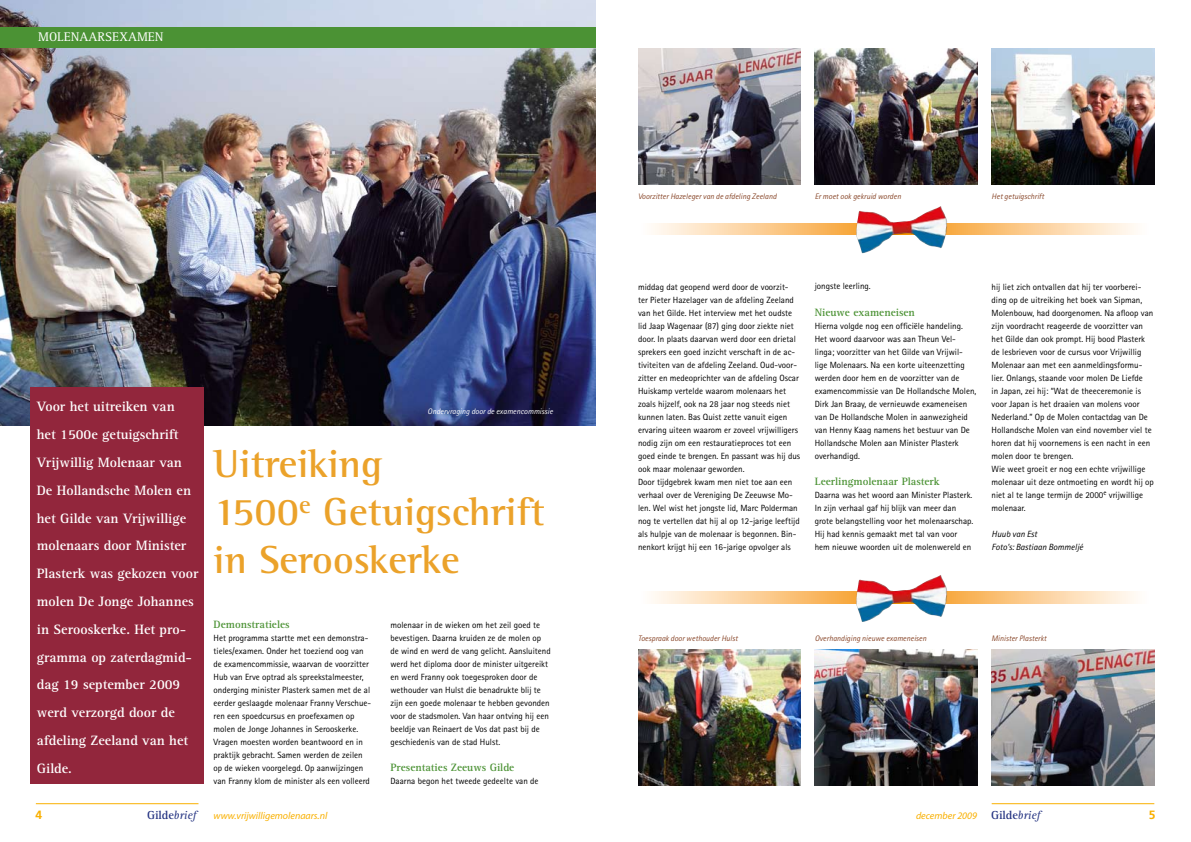
<style>
.page{position:relative;width:1191px;height:842px;background:#fff}
.page>*{position:absolute;margin:0;border:0;box-sizing:border-box;transform-origin:0 0}
.t1{font:700 40px/48px "Rotis Semi Serif";color:#eba22a}
.t2{font:700 14px/27.8px "Rotis Serif";color:#fff}
.t3{font:13px "Rotis Serif";color:#fff}
.t4{font:700 12px "Rotis Serif";color:#253482}
.t5{font:700 12px "Frutiger";color:#f9b000}
.t6{font:700 11px "Rotis Serif";color:#4b9234}
.t7{font:italic 10px "Myriad";color:#f9b000}
.t8{font:9px/13px "Rotis Sans Serif";color:#000}
.t9{font:italic 9px/13px "Rotis Sans Serif";color:#000}
.t10{font:italic 8px "Rotis Sans Serif";color:#884629}
.t11{font:italic 8px "Rotis Sans Serif";color:#fff}
.s1{font-weight:400;font-style:italic}
.s2{font-family:"Rotis Serif";font-weight:700;font-style:normal;font-size:12px;color:#253482}
.s3{font-family:"Rotis Serif";font-size:12px;color:#253482}
</style>
<div class="page">
<hr style="left:36px;top:803px;width:162px;height:1px;background:#f9b000">
<hr style="left:991px;top:803px;width:163px;height:1px;background:#f9b000">
<svg style="left:653px;top:592px;width:483px;height:11px;background:#fbd19b"></svg>
<svg style="left:653px;top:223px;width:483px;height:12px;background:#fbd19b"></svg>
<img style="left:855px;top:206px;width:94px;height:47px">
<img style="left:855px;top:575px;width:94px;height:47px">
<img style="left:0;top:0;width:595px;height:425px">
<div style="left:0;top:27px;width:595px;height:20px;background:#4b9234"></div>
<img style="left:638px;top:48px;width:162px;height:136px">
<img style="left:638px;top:649px;width:162px;height:136px">
<img style="left:814px;top:48px;width:163px;height:136px">
<img style="left:814px;top:649px;width:163px;height:136px">
<img style="left:991px;top:48px;width:163px;height:136px">
<img style="left:991px;top:649px;width:163px;height:136px">
<div style="left:30px;top:387px;width:174px;height:397px;background:#92263c"></div>
<h3 class="t3" style="left:38px;top:29px;width:127px">MOLENAARSEXAMEN</h3>
<h2 class="t2" style="left:37px;top:393px;width:139px">Voor het uitreiken van</h2>
<p class="t2" style="left:37px;top:421px;width:163px">het 1500e getuigschrift<br>Vrijwillig Molenaar van<br>De Hollandsche Molen en het Gilde van Vrijwillige molenaars door Minister<br>Plasterk was gekozen voor molen De Jonge Johannes in Serooskerke. Het pro&shy;gramma op zaterdagmid&shy;dag 19 september 2009 werd verzorgd door de afdeling Zeeland van het<br>Gilde.</p>
<p class="t11" style="left:427px;top:407px;width:127px">Ondervraging door de examencommissie</p>
<h1 class="t1" style="left:214px;top:439px;width:333px">Uitreiking<br>1500<sup>e</sup> Getuigschrift in Serooskerke</h1>
<p class="t6" style="left:214px;top:617px;width:78px">Demonstratieles</p>
<p class="t8" style="left:214px;top:631px;width:159px">Het programma startte met een demonstra&shy;tieles/examen. Onder het toeziend oog van de examencommissie, waarvan de voorzitter Hub van Erve optrad als spreekstalmeester, onderging minister Plasterk samen met de al eerder geslaagde molenaar Franny Verschue&shy;ren een spoedcursus en proefexamen op molen de Jonge Johannes in Serooskerke.<br>Vragen moesten worden beantwoord en in praktijk gebracht. Samen werden de zeilen op de wieken voorgelegd. Op aanwijzingen van Franny klom de minister als een volleerd</p>
<p class="t8" style="left:390px;top:618px;width:162px">molenaar in de wieken om het zeil goed te bevestigen. Daarna kruiden ze de molen op de wind en werd de vang gelicht. Aansluitend werd het diploma door de minister uitgereikt en werd Franny ook toegesproken door de wethouder van Hulst die benadrukte blij te zijn een goede molenaar te hebben gevonden voor de stadsmolen. Van haar ontving hij een beeldje van Reinaert de Vos dat past bij de geschiedenis van de stad Hulst.</p>
<p class="t6" style="left:390px;top:760px;width:125px">Presentaties Zeeuws Gilde</p>
<p class="t8" style="left:390px;top:774px;width:150px">Daarna begon het tweede gedeelte van de</p>
<p class="t10" style="left:638px;top:191px;width:140px">Voorzitter Hazeleger van de afdeling Zeeland</p>
<p class="t10" style="left:814px;top:191px;width:88px">Er moet ook gekruid worden</p>
<p class="t10" style="left:991px;top:191px;width:54px">Het getuigschrift</p>
<p class="t8" style="left:638px;top:280px;width:164px">middag dat geopend werd door de voorzit&shy;ter Pieter Hazelager van de afdeling Zeeland van het Gilde. Het interview met het oudste lid Jaap Wagenaar (87) ging door ziekte niet door. In plaats daarvan werd door een drietal sprekers een goed inzicht verschaft in de ac&shy;tiviteiten van de afdeling Zeeland. Oud-voor&shy;zitter en medeoprichter van de afdeling Oscar Huiskamp vertelde waarom molenaars het zoals hijzelf, ook na 28 jaar nog steeds niet kunnen laten. Bas Quist zette vanuit eigen ervaring uiteen waarom er zoveel vrijwilligers nodig zijn om een restauratieproces tot een goed einde te brengen. En passant was hij dus ook maar molenaar geworden.<br>Door tijdgebrek kwam men niet toe aan een verhaal over de Vereniging De Zeeuwse Mo&shy;len. Wel wist het jongste lid, Marc Polderman nog te vertellen dat hij al op 12-jarige leeftijd als hulpje van de molenaar is begonnen. Bin&shy;nenkort krijgt hij een 16-jarige opvolger als</p>
<p class="t8" style="left:814px;top:280px;width:57px">jongste leerling.</p>
<p class="t6" style="left:814px;top:305px;width:102px">Nieuwe exameneisen</p>
<p class="t8" style="left:814px;top:319px;width:163px">Hierna volgde nog een officiële handeling.<br>Het woord daarvoor was aan Theun Vel&shy;linga; voorzitter van het Gilde van Vrijwil&shy;lige Molenaars. Na een korte uiteenzetting werden door hem en de voorzitter van de examencommissie van De Hollandsche Molen, Dirk Jan Braay, de vernieuwde exameneisen van De Hollandsche Molen in aanwezigheid van Henny Kaag namens het bestuur van De Hollandsche Molen aan Minister Plasterk overhandigd.</p>
<p class="t6" style="left:814px;top:474px;width:127px">Leerlingmolenaar Plasterk</p>
<p class="t8" style="left:814px;top:488px;width:160px">Daarna was het woord aan Minister Plasterk.<br>In zijn verhaal gaf hij blijk van meer dan grote belangstelling voor het molenaarschap.<br>Hij had kennis gemaakt met tal van voor hem nieuwe woorden uit de molenwereld en</p>
<p class="t8" style="left:991px;top:280px;width:164px">hij liet zich ontvallen dat hij ter voorberei&shy;ding op de uitreiking het boek van Sipman, Molenbouw, had doorgenomen. Na afloop van zijn voordracht reageerde de voorzitter van het Gilde dan ook prompt. Hij bood Plasterk de lesbrieven voor de cursus voor Vrijwillig Molenaar aan met een aanmeldingsformu&shy;lier. Onlangs, staande voor molen De Liefde<br>in Japan, zei hij: “Wat de theeceremonie is voor Japan is het draaien van molens voor Nederland.” Op de Molen contactdag van De Hollandsche Molen van eind november viel te horen dat hij voornemens is een nacht in een molen door te brengen.<br>Wie weet groeit er nog een echte vrijwillige molenaar uit deze ontmoeting en wordt hij op niet al te lange termijn de 2000<sup>e</sup> vrijwillige molenaar.</p>
<p class="t9" style="left:991px;top:527px;width:93px">Huub van Est<br>Foto’s: Bastiaan Bommeljé</p>
<p class="t10" style="left:638px;top:633px;width:101px">Toespraak door wethouder Hulst</p>
<p class="t10" style="left:814px;top:633px;width:113px">Overhandiging nieuwe exameneisen</p>
<p class="t10" style="left:991px;top:633px;width:56px">Minister Plasterkt</p>
<h3 class="t5" style="left:35px;top:808px;width:8px">4</h3>
<h3 class="t4" style="left:147px;top:808px;width:51px">Gilde<span class="s1">brief</span></h3>
<p class="t7" style="left:214px;top:811px;width:115px">www.vrijwilligemolenaars.nl</p>
<p class="t7" style="left:916px;top:811px;width:126px">december 2009 <span class="s2">Gilde</span><span class="s3">brief</span></p>
<h3 class="t5" style="left:1148px;top:808px;width:8px">5</h3>
</div>
